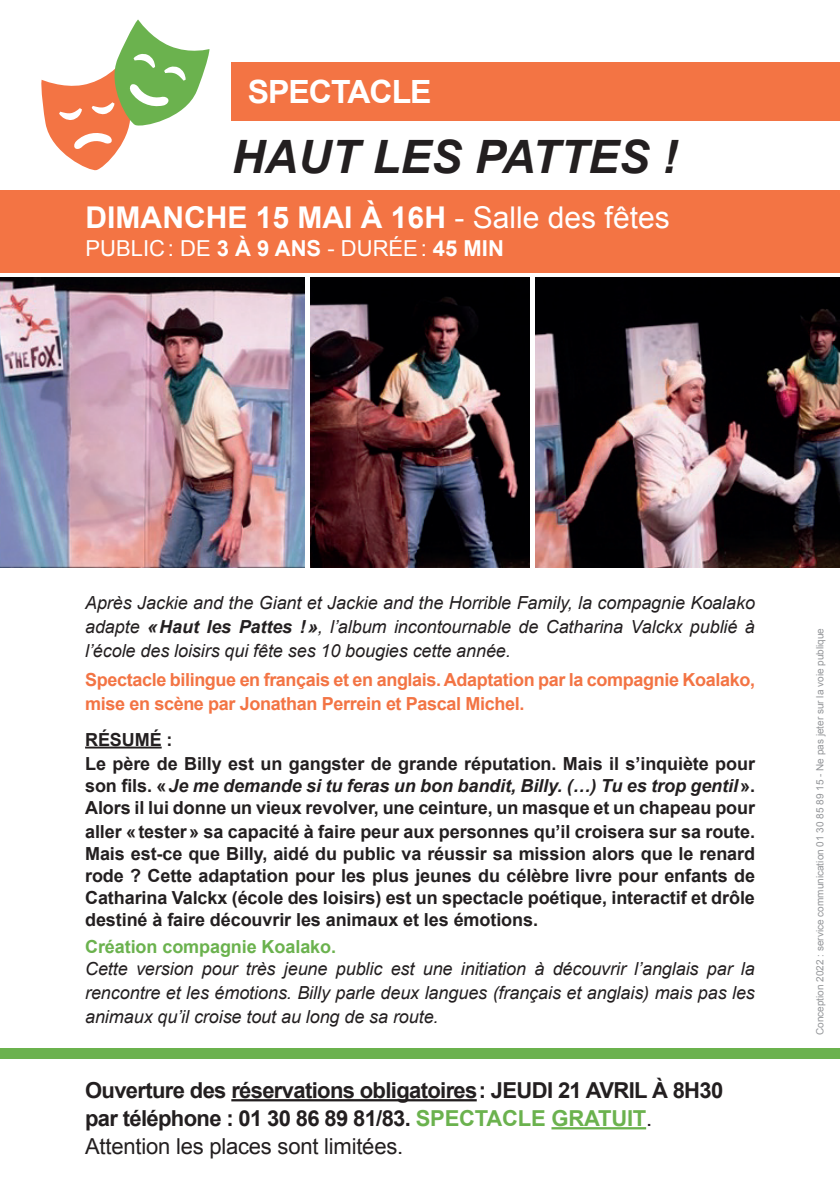
<style>
.page{position:relative;width:840px;height:1191px;background:#fff}
.page>*{position:absolute;margin:0;border:0;box-sizing:border-box;transform-origin:0 0}
.t1{font:italic 700 46px "Arial";color:#231f20}
.t2{font:700 32px "Arial";letter-spacing:-.03em;color:#fff}
.t3{font:700 30px "Arial";color:#fff}
.t4{font:700 22px/28px "Arial";letter-spacing:-.03em;color:#231f20}
.t5{font:22px "Arial";color:#fff}
.t6{font:700 18px/22px "Arial";letter-spacing:-.005em;color:#231f20}
.t7{font:italic 18px/24px "Arial";letter-spacing:-.005em;color:#231f20;text-align:justify}
.t8{font:700 18px/24px "Arial";letter-spacing:-.02em;color:#f37444}
.t9{font:700 18px "Arial";letter-spacing:-.005em;color:#6bb24e}
.t10{font:10px "Arial";color:#939598}
.s1{font-weight:400}
.s2{font-weight:700}
.s3{font-style:italic}
.s4{color:#6bb24e}
</style>
<div class="page">
<div style="left:231px;top:62px;width:608px;height:58px;background:#f37444"></div>
<div style="left:0;top:190px;width:839px;height:82px;background:#f37444"></div>
<div style="left:0;top:1048px;width:839px;height:11px;background:#6bb24e"></div>
<hr style="left:231px;top:1099px;width:245px;height:2px;background:#231f20">
<hr style="left:551px;top:1127px;width:94px;height:2px;background:#6bb24e">
<hr style="left:85px;top:746px;width:77px;height:2px;background:#231f20">
<img style="left:310px;top:278px;width:219px;height:289px">
<img style="left:535px;top:278px;width:304px;height:289px">
<svg style="left:41px;top:19px;width:168px;height:152px"></svg>
<img style="left:0;top:278px;width:304px;height:289px">
<h2 class="t2" style="left:247px;top:71px;width:185px">SPECTACLE</h2>
<h1 class="t1" style="left:231px;top:127px;width:447px">HAUT LES PATTES !</h1>
<h3 class="t3" style="left:86px;top:198px;width:585px">DIMANCHE 15 MAI À 16H <span class="s1">- Salle des fêtes</span></h3>
<p class="t5" style="left:86px;top:234px;width:419px">PUBLIC: DE <span class="s2">3 À 9 ANS</span> - DURÉE: <span class="s2">45 MIN</span></p>
<p class="t7" style="left:85px;top:590px;width:671px">Après Jackie and the Giant et Jackie and the Horrible Family, la compagnie Koalako adapte <span class="s2">«Haut les Pattes !»</span>, l’album incontournable de Catharina Valckx publié à l’école des loisirs qui fête ses 10 bougies cette année.</p>
<p class="t8" style="left:85px;top:668px;width:671px">Spectacle bilingue en français et en anglais. Adaptation par la compagnie Koalako, mise en scène par Jonathan Perrein et Pascal Michel.</p>
<p class="t6" style="left:85px;top:728px;width:671px;line-height:24px">RÉSUMÉ :<br>Le père de Billy est un gangster de grande réputation. Mais il s’inquiète pour</p>
<p class="t6" style="left:85px;top:775px;width:671px">son fils. «<span class="s3">Je me demande si tu feras un bon bandit, Billy. (…) Tu es trop gentil</span>».<br>Alors il lui donne un vieux revolver, une ceinture, un masque et un chapeau pour</p>
<p class="t6" style="left:85px;top:821px;width:671px;text-align:justify">aller «tester» sa capacité à faire peur aux personnes qu’il croisera sur sa route.<br>Mais est-ce que Billy, aidé du public va réussir sa mission alors que le renard rode ? Cette adaptation pour les plus jeunes du célèbre livre pour enfants de Catharina Valckx (école des loisirs) est un spectacle poétique, interactif et drôle destiné à faire découvrir les animaux et les émotions.</p>
<p class="t9" style="left:85px;top:934px;width:252px">Création compagnie Koalako.</p>
<p class="t7" style="left:85px;top:956px;width:671px">Cette version pour très jeune public est une initiation à découvrir l’anglais par la rencontre et les émotions. Billy parle deux langues (français et anglais) mais pas les animaux qu’il croise tout au long de sa route.</p>
<p class="t4" style="left:85px;top:1077px;width:639px">Ouverture des réservations obligatoires: JEUDI 21 AVRIL À 8H30 par téléphone : 01 30 86 89 81/83. <span class="s4">SPECTACLE GRATUIT</span><span class="s1">.<br>Attention les places sont limitées.</span></p>
<p class="t10" style="left:813px;top:1035px;width:408px;rotate:-90deg">Conception 2022 : service communication 01 30 85 89 15 - Ne pas jeter sur la voie publique</p>
</div>
